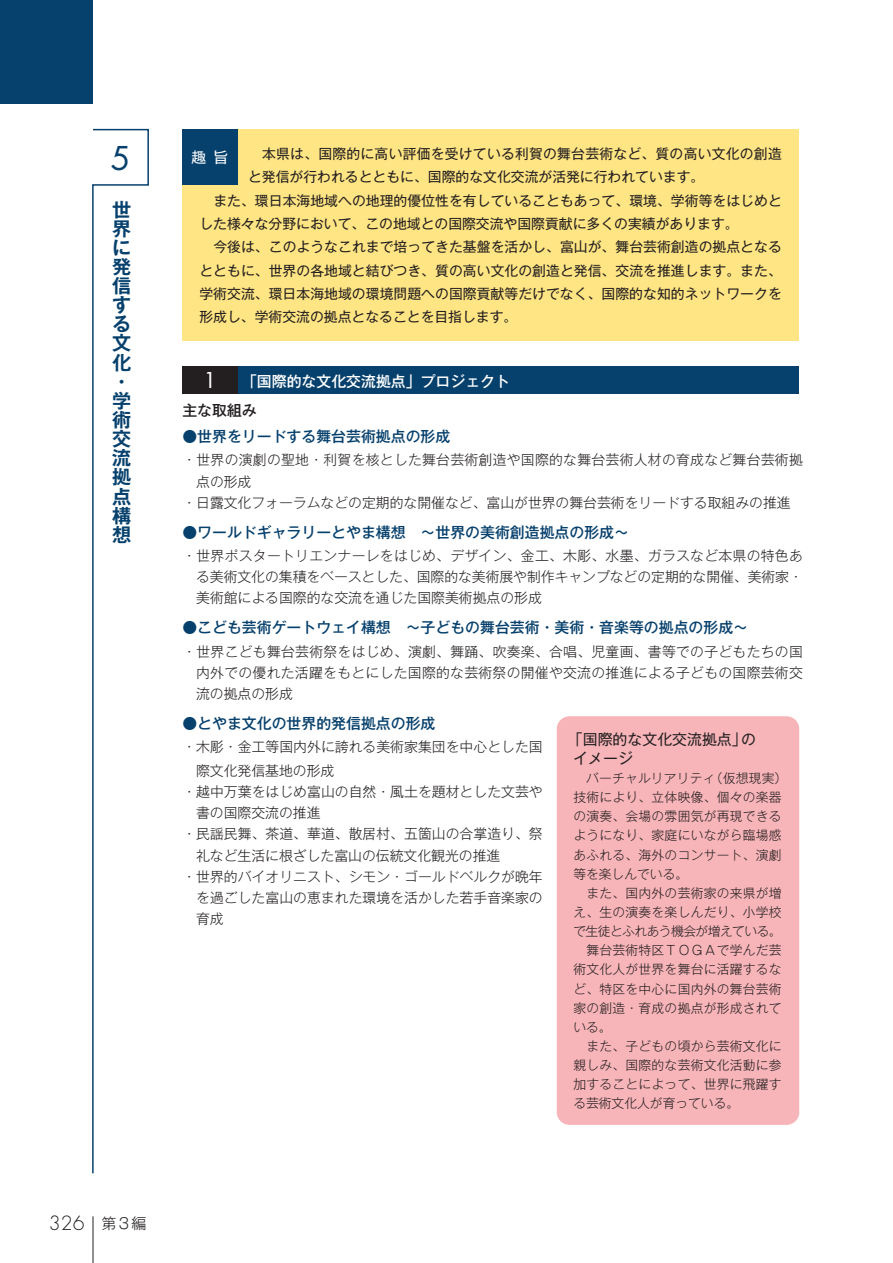
<style>
.page{position:relative;width:893px;height:1263px;background:#fff}
.page>*{position:absolute;margin:0;border:0;box-sizing:border-box;transform-origin:0 0}
.t1{font:31.95px "Futura";color:#06406c}
.t2{font:21.3px "Futura";color:#fff}
.t3{font:19.2px/19.2px "Gothic MB101 De B";color:#06406c;text-align:justify}
.t4{font:300 19.2px "Futura";color:#231f20}
.t5{font:500 14.85px "Gothic MB101";color:#06406c}
.t6{font:500 14.85px "Gothic MB101";color:#fff}
.t7{font:14.85px/19.2px "Gothic MB101";color:#231f20}
.t8{font:500 14.85px "Gothic MB101";color:#231f20}
.t9{font:14.85px "Gothic MB101";color:#fff}
.t10{font:300 13.8px/21.3px "Gothic MB101";letter-spacing:.005em;color:#231f20;text-align:justify}
.t11{font:13.8px "Gothic MB101";letter-spacing:.005em;color:#231f20}
.t12{font:300 12.75px/19.2px "Gothic MB101";letter-spacing:.02em;color:#231f20}
.t13{font:300 12.75px "Gothic MB101";letter-spacing:-.04em;color:#231f20}
.t14{font:300 12.75px "Gothic MB101";color:#231f20}
.s1{font-family:"Gothic MB101";font-size:14.85px}
</style>
<div class="page">
<div style="left:0;top:0;width:93px;height:104px;background:#06406c"></div>
<div style="left:182px;top:366px;width:617px;height:28px;background:#06406c"></div>
<div style="left:182px;top:366px;width:55px;height:28px;background:#231f20"></div>
<div style="left:182px;top:130px;width:617px;height:211px;background:#ffe583"></div>
<div style="left:556px;top:716px;width:243px;height:409px;background:#f8b5b9;border-radius:13px"></div>
<svg style="left:92px;top:128px;width:57px;height:1046px"></svg>
<hr style="left:93px;top:1216px;width:1px;height:47px;background:#231f20">
<div style="left:182px;top:130px;width:55px;height:55px;background:#06406c"></div>
<h1 class="t1" style="left:111px;top:136px;width:21px">5</h1>
<p class="t9" style="left:191px;top:147px;width:38px">趣旨</p>
<p class="t11" style="left:262px;top:144px;width:521px">本県は、国際的に高い評価を受けている利賀の舞台芸術など、質の高い文化の創造</p>
<p class="t11" style="left:248px;top:167px;width:458px">と発信が行われるとともに、国際的な文化交流が活発に行われています。</p>
<p class="t11" style="left:213px;top:191px;width:570px">また、環日本海地域への地理的優位性を有していることもあって、環境、学術等をはじめと</p>
<p class="t11" style="left:199px;top:214px;width:540px">した様々な分野において、この地域との国際交流や国際貢献に多くの実績があります。</p>
<p class="t11" style="left:213px;top:238px;width:570px">今後は、このようなこれまで培ってきた基盤を活かし、富山が、舞台芸術創造の拠点となる</p>
<p class="t11" style="left:199px;top:261px;width:584px">とともに、世界の各地域と結びつき、質の高い文化の創造と発信、交流を推進します。また、</p>
<p class="t11" style="left:199px;top:284px;width:584px">学術交流、環日本海地域の環境問題への国際貢献等だけでなく、国際的な知的ネットワークを</p>
<p class="t11" style="left:199px;top:308px;width:319px">形成し、学術交流の拠点となることを目指します。</p>
<h3 class="t3" style="left:112px;top:198px;width:21px">世界に発信する文化・学術交流拠点構想</h3>
<h2 class="t2" style="left:203px;top:366px;width:15px">1</h2>
<p class="t6" style="left:242px;top:371px;width:269px">「国際的な文化交流拠点」プロジェクト</p>
<p class="t8" style="left:182px;top:400px;width:76px">主な取組み</p>
<p class="t5" style="left:182px;top:426px;width:269px">●世界をリードする舞台芸術拠点の形成</p>
<p class="t10" style="left:182px;top:448px;width:622px">・世界の演劇の聖地・利賀を核とした舞台芸術創造や国際的な舞台芸術人材の育成など舞台芸術拠</p>
<p class="t10" style="left:196px;top:469px;width:57px">点の形成</p>
<p class="t10" style="left:182px;top:491px;width:610px">・日露文化フォーラムなどの定期的な開催など、富山が世界の舞台芸術をリードする取組みの推進</p>
<p class="t5" style="left:182px;top:522px;width:448px">●ワールドギャラリーとやま構想 ～世界の美術創造拠点の形成～</p>
<p class="t10" style="left:196px;top:544px;width:608px;text-indent:-14px">・世界ポスタートリエンナーレをはじめ、デザイン、金工、木彫、水墨、ガラスなど本県の特色ある美術文化の集積をベースとした、国際的な美術展や制作キャンプなどの定期的な開催、美術家・美術館による国際的な交流を通じた国際美術拠点の形成</p>
<p class="t5" style="left:182px;top:617px;width:567px">●こども芸術ゲートウェイ構想 ～子どもの舞台芸術・美術・音楽等の拠点の形成～</p>
<p class="t10" style="left:196px;top:640px;width:608px;text-indent:-14px">・世界こども舞台芸術祭をはじめ、演劇、舞踊、吹奏楽、合唱、児童画、書等での子どもたちの国内外での優れた活躍をもとにした国際的な芸術祭の開催や交流の推進による子どもの国際芸術交流の拠点の形成</p>
<p class="t5" style="left:182px;top:713px;width:254px">●とやま文化の世界的発信拠点の形成</p>
<p class="t10" style="left:196px;top:734px;width:348px;line-height:23.4px;text-indent:-14px">・木彫・金工等国内外に誇れる美術家集団を中心とした国際文化発信基地の形成</p>
<p class="t10" style="left:182px;top:780px;width:362px">・越中万葉をはじめ富山の自然・風土を題材とした文芸や</p>
<p class="t10" style="left:196px;top:801px;width:126px">書の国際交流の推進</p>
<p class="t10" style="left:182px;top:822px;width:362px">・民謡民舞、茶道、華道、散居村、五箇山の合掌造り、祭</p>
<p class="t10" style="left:196px;top:844px;width:306px">礼など生活に根ざした富山の伝統文化観光の推進</p>
<p class="t10" style="left:182px;top:865px;width:362px">・世界的バイオリニスト、シモン・ゴールドベルクが晩年</p>
<p class="t10" style="left:196px;top:886px;width:348px">を過ごした富山の恵まれた環境を活かした若手音楽家の</p>
<p class="t10" style="left:196px;top:907px;width:29px">育成</p>
<p class="t7" style="left:573px;top:728px;width:184px;text-indent:-5px">「国際的な文化交流拠点」のイメージ</p>
<p class="t12" style="left:573px;top:768px;width:215px;text-indent:13px">バーチャルリアリティ（仮想現実）技術により、立体映像、個々の楽器の演奏、会場の雰囲気が再現できるようになり、家庭にいながら臨場感あふれる、海外のコンサート、演劇等を楽しんでいる。</p>
<p class="t12" style="left:586px;top:882px;width:197px">また、国内外の芸術家の来県が増</p>
<p class="t12" style="left:573px;top:901px;width:210px">え、生の演奏を楽しんだり、小学校</p>
<p class="t13" style="left:573px;top:923px;width:210px">で生徒とふれあう機会が増えている。</p>
<p class="t12" style="left:586px;top:940px;width:197px">舞台芸術特区ＴＯＧＡで学んだ芸</p>
<p class="t12" style="left:573px;top:959px;width:210px">術文化人が世界を舞台に活躍するな</p>
<p class="t12" style="left:573px;top:978px;width:210px">ど、特区を中心に国内外の舞台芸術</p>
<p class="t12" style="left:573px;top:997px;width:210px">家の創造・育成の拠点が形成されて</p>
<p class="t12" style="left:573px;top:1016px;width:40px">いる。</p>
<p class="t12" style="left:586px;top:1035px;width:197px">また、子どもの頃から芸術文化に</p>
<p class="t12" style="left:573px;top:1055px;width:210px">親しみ、国際的な芸術文化活動に参</p>
<p class="t12" style="left:573px;top:1074px;width:210px">加することによって、世界に飛躍す</p>
<p class="t14" style="left:573px;top:1095px;width:167px">る芸術文化人が育っている。</p>
<h3 class="t4" style="left:49px;top:1211px;width:99px">326 <span class="s1">第3編</span></h3>
</div>
